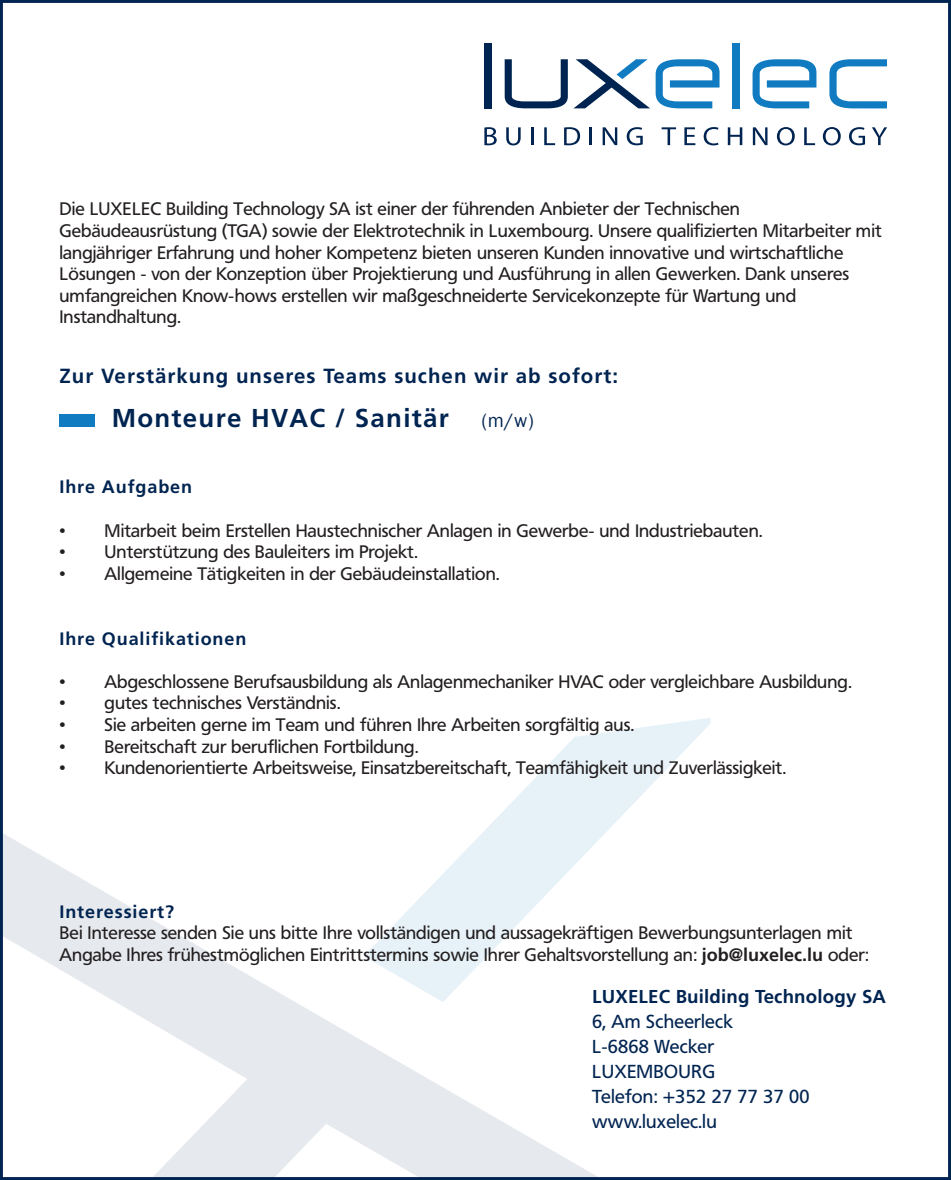
<style>
.page{position:relative;width:951px;height:1180px;background:#fff}
.page>*{position:absolute;margin:0;border:0;box-sizing:border-box;transform-origin:0 0}
.t1{font:700 25.88px "Frutiger";letter-spacing:.05em;color:#002451}
.t2{font:700 20.47px "Frutiger";letter-spacing:.05em;color:#002451}
.t3{font:19.8px "Franklin Gothic";color:#002451}
.t4{font:18.68px/25px "Frutiger BQ";letter-spacing:.01em;color:#002451}
.t5{font:700 18.68px "Frutiger";letter-spacing:.01em;color:#002451}
.t6{font:18px/21.6px "Frutiger BQ";color:#231f20}
.t7{font:700 18px "Frutiger";letter-spacing:.05em;color:#002451}
.s1{font-family:"Frutiger";font-weight:700}
</style>
<div class="page">
<svg style="left:4px;top:834px;width:592px;height:342px"></svg>
<svg style="left:363px;top:718px;width:347px;height:284px"></svg>
<svg style="left:504px;top:59px;width:63px;height:49px"></svg>
<svg style="left:484px;top:127px;width:12px;height:18px"></svg>
<svg style="left:506px;top:127px;width:14px;height:18px"></svg>
<svg style="left:531px;top:127px;width:2px;height:18px"></svg>
<svg style="left:544px;top:127px;width:11px;height:18px"></svg>
<svg style="left:564px;top:127px;width:16px;height:18px"></svg>
<hr style="left:589px;top:127px;width:3px;height:18px;background:#002451">
<svg style="left:602px;top:127px;width:15px;height:18px"></svg>
<svg style="left:626px;top:127px;width:16px;height:18px"></svg>
<svg style="left:661px;top:127px;width:15px;height:18px"></svg>
<svg style="left:684px;top:127px;width:11px;height:18px"></svg>
<svg style="left:703px;top:127px;width:15px;height:18px"></svg>
<svg style="left:727px;top:127px;width:15px;height:18px"></svg>
<svg style="left:752px;top:127px;width:15px;height:18px"></svg>
<svg style="left:776px;top:127px;width:18px;height:18px"></svg>
<svg style="left:804px;top:127px;width:11px;height:18px"></svg>
<svg style="left:822px;top:127px;width:18px;height:18px"></svg>
<svg style="left:849px;top:127px;width:15px;height:18px"></svg>
<svg style="left:872px;top:127px;width:15px;height:18px"></svg>
<div style="left:484px;top:43px;width:7px;height:65px;background:#002451"></div>
<div style="left:732px;top:43px;width:7px;height:65px;background:#107bc1"></div>
<svg style="left:829px;top:59px;width:57px;height:49px"></svg>
<svg style="left:574px;top:59px;width:145px;height:49px"></svg>
<svg style="left:752px;top:59px;width:64px;height:49px"></svg>
<div style="left:59px;top:414px;width:36px;height:13px;background:#107bc1"></div>
<p class="t6" style="left:59px;top:199px;width:823px">Die LUXELEC Building Technology SA ist einer der führenden Anbieter der Technischen Gebäudeausrüstung (TGA) sowie der Elektrotechnik in Luxembourg. Unsere qualifizierten Mitarbeiter mit langjähriger Erfahrung und hoher Kompetenz bieten unseren Kunden innovative und wirtschaftliche Lösungen - von der Konzeption über Projektierung und Ausführung in allen Gewerken. Dank unseres umfangreichen Know-hows erstellen wir maßgeschneiderte Servicekonzepte für Wartung und Instandhaltung.</p>
<p class="t2" style="left:59px;top:363px;width:560px">Zur Verstärkung unseres Teams suchen wir ab sofort:</p>
<h1 class="t1" style="left:112px;top:403px;width:339px">Monteure HVAC / Sanitär</h1>
<p class="t3" style="left:481px;top:408px;width:54px">(m/w)</p>
<p class="t7" style="left:59px;top:477px;width:134px">Ihre Aufgaben</p>
<p class="t6" style="left:59px;top:520px;width:704px">• Mitarbeit beim Erstellen Haustechnischer Anlagen in Gewerbe- und Industriebauten.</p>
<p class="t6" style="left:59px;top:541px;width:360px">• Unterstützung des Bauleiters im Projekt.</p>
<p class="t6" style="left:59px;top:563px;width:441px">• Allgemeine Tätigkeiten in der Gebäudeinstallation.</p>
<p class="t7" style="left:59px;top:628px;width:188px">Ihre Qualifikationen</p>
<p class="t6" style="left:59px;top:671px;width:793px">• Abgeschlossene Berufsausbildung als Anlagenmechaniker HVAC oder vergleichbare Ausbildung.</p>
<p class="t6" style="left:59px;top:693px;width:282px">• gutes technisches Verständnis.</p>
<p class="t6" style="left:59px;top:714px;width:576px">• Sie arbeiten gerne im Team und führen Ihre Arbeiten sorgfältig aus.</p>
<p class="t6" style="left:59px;top:736px;width:360px">• Bereitschaft zur beruflichen Fortbildung.</p>
<p class="t6" style="left:59px;top:757px;width:728px">• Kundenorientierte Arbeitsweise, Einsatzbereitschaft, Teamfähigkeit und Zuverlässigkeit.</p>
<p class="t7" style="left:59px;top:901px;width:116px">Interessiert?</p>
<p class="t6" style="left:59px;top:922px;width:810px">Bei Interesse senden Sie uns bitte Ihre vollständigen und aussagekräftigen Bewerbungsunterlagen mit<br>Angabe Ihres frühestmöglichen Eintrittstermins sowie Ihrer Gehaltsvorstellung an: <span class="s1">job@luxelec.lu</span> oder:</p>
<p class="t5" style="left:592px;top:986px;width:295px">LUXELEC Building Technology SA</p>
<p class="t4" style="left:592px;top:1009px;width:219px">6, Am Scheerleck<br>L-6868 Wecker<br>LUXEMBOURG<br>Telefon: +352 27 77 37 00 www.luxelec.lu</p>
</div>
